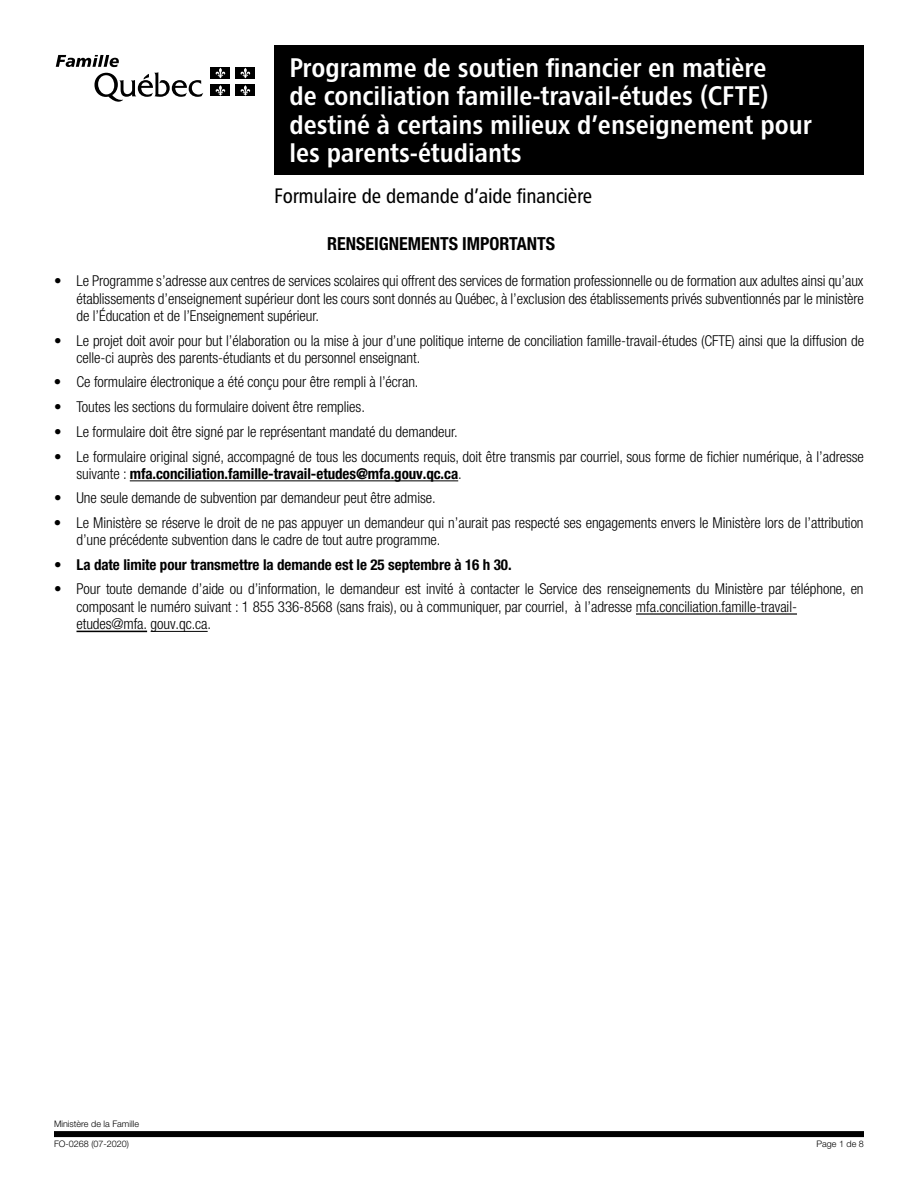
<style>
.page{position:relative;width:918px;height:1188px;background:#fff}
.page>*{position:absolute;margin:0;border:0;box-sizing:border-box;transform-origin:0 0}
.t1{font:27px/28.5px "Chaloult Cond Demi Gras";color:#fff}
.t2{font:21px "Chaloult Cond";letter-spacing:-.01em;color:#000}
.t3{font:700 condensed 18px "Helvetica Neue LT Std";color:#000}
.t4{font:300 condensed 15px/17.4px "Helvetica Neue LT Std";letter-spacing:-.005em;color:#000}
.t5{font:700 condensed 15px "Helvetica Neue LT Std";letter-spacing:-.005em;color:#000}
.t6{font:300 9px "Helvetica Neue LT Std";color:#000}
.s1{font-weight:700}
.s2{font-weight:300}
</style>
<div class="page">
<div style="left:54px;top:1131px;width:810px;height:6px;background:#000"></div>
<svg style="left:56px;top:55px;width:147px;height:47px"></svg>
<div style="left:211px;top:67px;width:19px;height:12px;background:#000"></div>
<svg style="left:215px;top:68px;width:11px;height:10px"></svg>
<div style="left:236px;top:67px;width:19px;height:12px;background:#000"></div>
<svg style="left:240px;top:68px;width:11px;height:10px"></svg>
<div style="left:211px;top:85px;width:19px;height:11px;background:#000"></div>
<svg style="left:215px;top:85px;width:11px;height:11px"></svg>
<div style="left:236px;top:85px;width:19px;height:11px;background:#000"></div>
<svg style="left:240px;top:85px;width:11px;height:11px"></svg>
<div style="left:274px;top:45px;width:590px;height:130px;background:#000"></div>
<hr style="left:151px;top:631px;width:57px;height:1px;background:#000">
<hr style="left:77px;top:631px;width:70px;height:1px;background:#000">
<hr style="left:636px;top:614px;width:161px;height:1px;background:#000">
<hr style="left:130px;top:480px;width:328px;height:1px;background:#000">
<h1 class="t1" style="left:289px;top:52px;width:524px">Programme de soutien financier en matière<br>de conciliation famille-travail-études (CFTE) destiné à certains milieux d’enseignement pour les parents-étudiants</h1>
<h1 class="t2" style="left:274px;top:182px;width:320px">Formulaire de demande d’aide financière</h1>
<h2 class="t3" style="left:327px;top:233px;width:230px">RENSEIGNEMENTS IMPORTANTS</h2>
<p class="t4" style="left:76px;top:272px;width:789px;text-align:justify;text-indent:-22px">• Le Programme s’adresse aux centres de services scolaires qui offrent des services de formation professionnelle ou de formation aux adultes ainsi qu’aux établissements d’enseignement supérieur dont les cours sont donnés au Québec, à l’exclusion des établissements privés subventionnés par le ministère de l’Éducation et de l’Enseignement supérieur.</p>
<p class="t4" style="left:76px;top:332px;width:789px;line-height:16.8px;text-indent:-22px">• Le projet doit avoir pour but l’élaboration ou la mise à jour d’une politique interne de conciliation famille-travail-études (CFTE) ainsi que la diffusion de celle-ci auprès des parents-étudiants et du personnel enseignant.</p>
<p class="t4" style="left:54px;top:373px;width:366px">• Ce formulaire électronique a été conçu pour être rempli à l’écran.</p>
<p class="t4" style="left:54px;top:398px;width:312px">• Toutes les sections du formulaire doivent être remplies.</p>
<p class="t4" style="left:54px;top:423px;width:405px">• Le formulaire doit être signé par le représentant mandaté du demandeur.</p>
<p class="t4" style="left:76px;top:448px;width:789px;text-indent:-22px">• Le formulaire original signé, accompagné de tous les documents requis, doit être transmis par courriel, sous forme de fichier numérique, à l’adresse suivante : <span class="s1">mfa.conciliation.famille-travail-etudes@mfa.gouv.qc.ca</span>.</p>
<p class="t4" style="left:54px;top:489px;width:383px">• Une seule demande de subvention par demandeur peut être admise.</p>
<p class="t4" style="left:76px;top:514px;width:789px;line-height:16.8px;text-indent:-23px">• Le Ministère se réserve le droit de ne pas appuyer un demandeur qui n’aurait pas respecté ses engagements envers le Ministère lors de l’attribution d’une précédente subvention dans le cadre de tout autre programme.</p>
<p class="t5" style="left:54px;top:555px;width:459px"><span class="s2">•</span> La date limite pour transmettre la demande est le 25 septembre à 16 h 30.</p>
<p class="t4" style="left:76px;top:580px;width:789px;text-indent:-22px">• Pour toute demande d’aide ou d’information, le demandeur est invité à contacter le Service des renseignements du Ministère par téléphone, en composant le numéro suivant : 1 855 336-8568 (sans frais), ou à communiquer, par courriel, à l’adresse mfa.conciliation.famille-travail&shy;etudes@mfa. gouv.qc.ca.</p>
<p class="t6" style="left:54px;top:1119px;width:87px">Ministère de la Famille</p>
<p class="t6" style="left:54px;top:1138px;width:77px">FO-0268 (07-2020)</p>
<p class="t6" style="left:817px;top:1138px;width:49px">Page 1 de 8</p>
</div>
